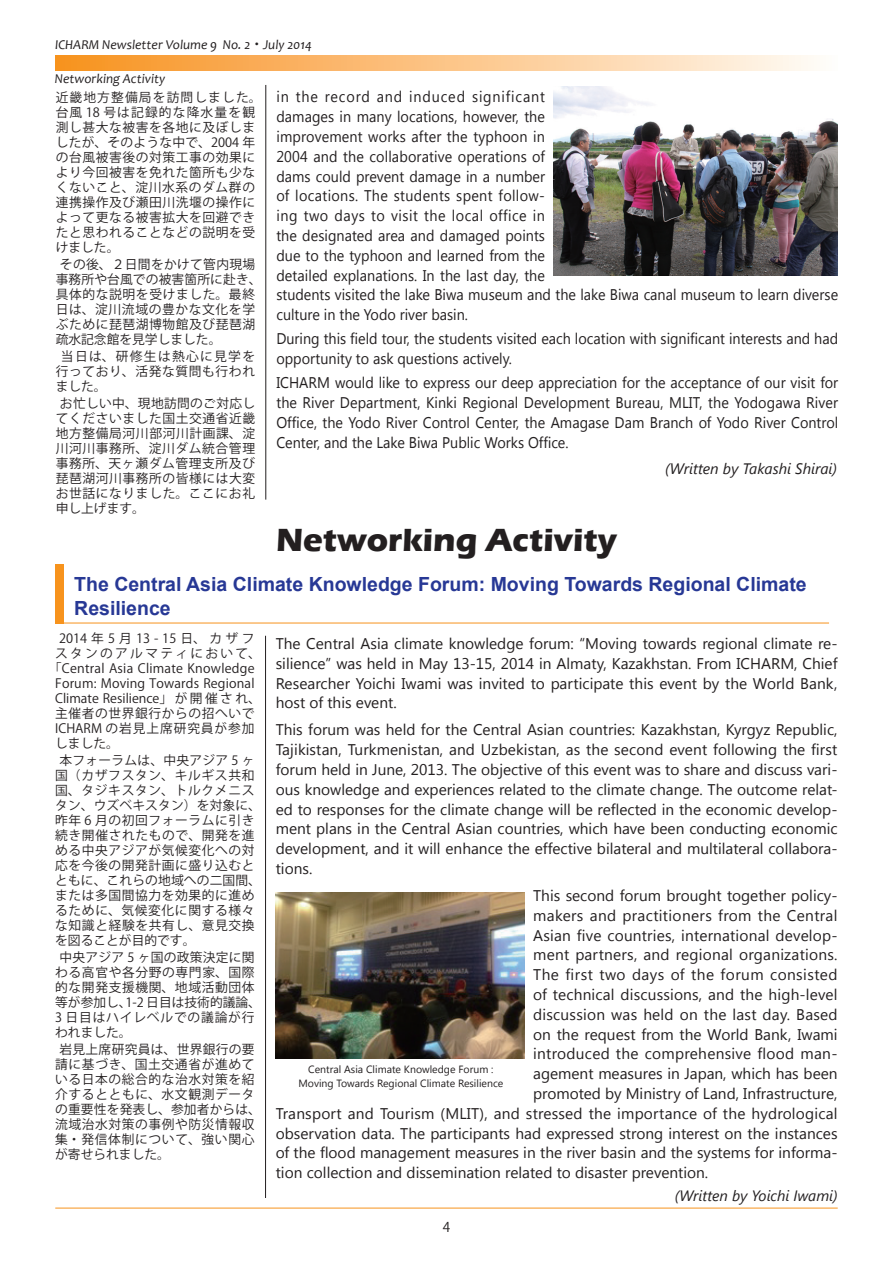
<style>
.page{position:relative;width:893px;height:1263px;background:#fff}
.page>*{position:absolute;margin:0;border:0;box-sizing:border-box;transform-origin:0 0}
.t1{font:700 33px "Eras ITC";color:#231f20}
.t2{font:700 19.5px/24px "Arial";color:#273895}
.t3{font:15.45px/19.8px "Segoe UI";color:#231f20;text-align:justify}
.t4{font:15.45px/19.8px "Segoe UI";color:#231f20;scale:.93 1}
.t5{font:15.45px "Segoe UI";letter-spacing:.02em;color:#231f20}
.t6{font:15.45px "Segoe UI";letter-spacing:.025em;color:#231f20}
.t7{font:italic 15.15px "Segoe UI";color:#231f20}
.t8{font:italic 15px "Segoe UI";color:#231f20}
.t9{font:italic 13.5px "Candara";color:#231f20}
.t10{font:13.5px "Koz Go Pro";color:#231f20}
.t11{font:12.75px/15px "Koz Go Pro";letter-spacing:.045em;color:#231f20}
.t12{font:12.75px "Koz Go Pro";letter-spacing:.02em;color:#231f20}
.t13{font:12.75px "Koz Go Pro";letter-spacing:.015em;color:#231f20}
.t14{font:12.75px "Koz Go Pro";color:#231f20}
.t15{font:12.75px "Koz Go Pro";letter-spacing:.275em;color:#231f20}
.t16{font:12.75px "Koz Go Pro";letter-spacing:.07em;color:#231f20}
.t17{font:12.75px "Koz Go Pro";letter-spacing:.18em;color:#231f20}
.t18{font:10.5px/13.5px "Segoe UI";color:#231f20;text-align:center}
.s1{font-family:"Koz Min Pro";font-style:normal}
</style>
<div class="page">
<svg style="left:55px;top:55px;width:759px;height:15px;background:#fbc385"></svg>
<hr style="left:55px;top:1208px;width:783px;height:1px;background:#f7931d">
<img style="left:554px;top:86px;width:283px;height:190px">
<hr style="left:265px;top:636px;width:1px;height:562px;background:#231f20">
<hr style="left:266px;top:85px;width:1px;height:415px;background:#231f20">
<img style="left:276px;top:892px;width:249px;height:167px">
<hr style="left:55px;top:623px;width:774px;height:1px;background:#f7931d">
<div style="left:55px;top:564px;width:9px;height:59px;background:#f7931d"></div>
<p class="t9" style="left:55px;top:36px;width:258px">ICHARM Newsletter Volume 9 No. 2<span class="s1">・</span> July 2014</p>
<p class="t9" style="left:55px;top:70px;width:112px">Networking Activity</p>
<p class="t11" style="left:56px;top:90px;width:207px">近畿地方整備局を訪問しました。台風 18 号は記録的な降水量を観測し甚大な被害を各地に及ぼしましたが、そのような中で、2004 年の台風被害後の対策工事の効果により今回被害を免れた箇所も少なくないこと、淀川水系のダム群の連携操作及び瀬田川洗堰の操作によって更なる被害拡大を回避できたと思われることなどの説明を受けました。</p>
<p class="t11" style="left:56px;top:257px;width:207px;text-indent:4px">その後、２日間をかけて管内現場事務所や台風での被害箇所に赴き、具体的な説明を受けました。最終日は、淀川流域の豊かな文化を学ぶために琵琶湖博物館及び琵琶湖疏水記念館を見学しました。</p>
<p class="t11" style="left:56px;top:349px;width:201px;text-align:justify;text-indent:5px">当日は、研修生は熱心に見学を行っており、活発な質問も行われました。</p>
<p class="t11" style="left:56px;top:396px;width:201px;text-align:justify;text-indent:4px">お忙しい中、現地訪問のご対応してくださいました国土交通省近畿地方整備局河川部河川計画課、淀川河川事務所、淀川ダム統合管理事務所、天ヶ瀬ダム管理支所及び琵琶湖河川事務所の皆様には大変お世話になりました。ここにお礼申し上げます。</p>
<p class="t4" style="left:276px;top:86px;width:606px">in the record and induced significant<br>damages in many locations, however, the<br>improvement works after the typhoon in<br>2004 and the collaborative operations of<br>dams could prevent damage in a number<br>of locations. The students spent follow-<br>ing two days to visit the local office in<br>the designated area and damaged points<br>due to the typhoon and learned from the<br>detailed explanations. In the last day, the<br>students visited the lake Biwa museum and the lake Biwa canal museum to learn diverse culture in the Yodo river basin.</p>
<p class="t4" style="left:276px;top:328px;width:606px">During this field tour, the students visited each location with significant interests and had opportunity to ask questions actively.</p>
<p class="t4" style="left:276px;top:372px;width:606px;text-align:justify">ICHARM would like to express our deep appreciation for the acceptance of our visit for the River Department, Kinki Regional Development Bureau, MLIT, the Yodogawa River Office, the Yodo River Control Center, the Amagase Dam Branch of Yodo River Control Center, and the Lake Biwa Public Works Office.</p>
<h1 class="t1" style="left:276px;top:521px;width:342px">Networking Activity</h1>
<p class="t7" style="left:665px;top:458px;width:173px">(Written by Takashi Shirai)</p>
<p class="t2" style="left:74px;top:573px;width:734px">The Central Asia Climate Knowledge Forum: Moving Towards Regional Climate<br>Resilience</p>
<p class="t15" style="left:59px;top:630px;width:197px">2014年5月13 - 15日、カザフ</p>
<p class="t17" style="left:55px;top:645px;width:207px">スタンのアルマティにおいて、</p>
<p class="t12" style="left:49px;top:660px;width:207px">「Central Asia Climate Knowledge</p>
<p class="t13" style="left:55px;top:675px;width:201px">Forum: Moving Towards Regional</p>
<p class="t14" style="left:55px;top:690px;width:207px">Climate Resilience」が開催され、</p>
<p class="t11" style="left:55px;top:706px;width:201px">主催者の世界銀行からの招へいで</p>
<p class="t16" style="left:55px;top:720px;width:201px">ICHARM の岩見上席研究員が参加</p>
<p class="t11" style="left:55px;top:736px;width:65px">しました。</p>
<p class="t11" style="left:55px;top:753px;width:207px;text-indent:4px">本フォーラムは、中央アジア 5 ヶ国（カザフスタン、キルギス共和国、タジキスタン、トルクメニスタン、ウズベキスタン）を対象に、昨年 6 月の初回フォーラムに引き続き開催されたもので、開発を進める中央アジアが気候変化への対応を今後の開発計画に盛り込むとともに、これらの地域への二国間、または多国間協力を効果的に進めるために、気候変化に関する様々な知識と経験を共有し、意見交換を図ることが目的です。</p>
<p class="t11" style="left:55px;top:950px;width:207px;text-indent:4px">中央アジア 5 ヶ国の政策決定に関わる高官や各分野の専門家、国際的な開発支援機関、地域活動団体等が参加し、1-2 日目は技術的議論、<br>3 日目はハイレベルでの議論が行われました。</p>
<p class="t11" style="left:55px;top:1042px;width:207px;text-indent:4px">岩見上席研究員は、世界銀行の要請に基づき、国土交通省が進めている日本の総合的な治水対策を紹介するとともに、水文観測データの重要性を発表し、参加者からは、流域治水対策の事例や防災情報収集・発信体制について、強い関心が寄せられました。</p>
<p class="t3" style="left:276px;top:633px;width:563px">The Central Asia climate knowledge forum: “Moving towards regional climate re&shy;silience” was held in May 13-15, 2014 in Almaty, Kazakhstan. From ICHARM, Chief Researcher Yoichi Iwami was invited to participate this event by the World Bank, host of this event.</p>
<p class="t3" style="left:276px;top:719px;width:563px">This forum was held for the Central Asian countries: Kazakhstan, Kyrgyz Republic, Tajikistan, Turkmenistan, and Uzbekistan, as the second event following the first forum held in June, 2013. The objective of this event was to share and discuss vari&shy;ous knowledge and experiences related to the climate change. The outcome relat&shy;ed to responses for the climate change will be reflected in the economic develop&shy;ment plans in the Central Asian countries, which have been conducting economic development, and it will enhance the effective bilateral and multilateral collabora&shy;tions.</p>
<p class="t3" style="left:533px;top:885px;width:306px">This second forum brought together policy-</p>
<p class="t5" style="left:533px;top:904px;width:306px">makers and practitioners from the Central</p>
<p class="t3" style="left:533px;top:924px;width:306px">Asian five countries, international develop-</p>
<p class="t3" style="left:533px;top:944px;width:306px">ment partners, and regional organizations.</p>
<p class="t6" style="left:533px;top:964px;width:306px">The first two days of the forum consisted</p>
<p class="t3" style="left:533px;top:984px;width:306px">of technical discussions, and the high-level</p>
<p class="t3" style="left:533px;top:1004px;width:306px">discussion was held on the last day. Based</p>
<p class="t3" style="left:533px;top:1023px;width:306px">on the request from the World Bank, Iwami</p>
<p class="t5" style="left:533px;top:1043px;width:306px">introduced the comprehensive flood man-</p>
<p class="t3" style="left:533px;top:1063px;width:306px">agement measures in Japan, which has been</p>
<p class="t3" style="left:533px;top:1083px;width:306px">promoted by Ministry of Land, Infrastructure,</p>
<p class="t3" style="left:276px;top:1103px;width:563px">Transport and Tourism (MLIT), and stressed the importance of the hydrological</p>
<p class="t3" style="left:276px;top:1122px;width:563px">observation data. The participants had expressed strong interest on the instances</p>
<p class="t3" style="left:276px;top:1142px;width:563px">of the flood management measures in the river basin and the systems for informa-</p>
<p class="t3" style="left:276px;top:1162px;width:434px">tion collection and dissemination related to disaster prevention.</p>
<p class="t8" style="left:675px;top:1185px;width:164px">(Written by Yoichi Iwami)</p>
<p class="t18" style="left:298px;top:1062px;width:206px">Central Asia Climate Knowledge Forum :<br>Moving Towards Regional Climate Resilience</p>
<p class="t10" style="left:443px;top:1219px;width:9px">4</p>
</div>
